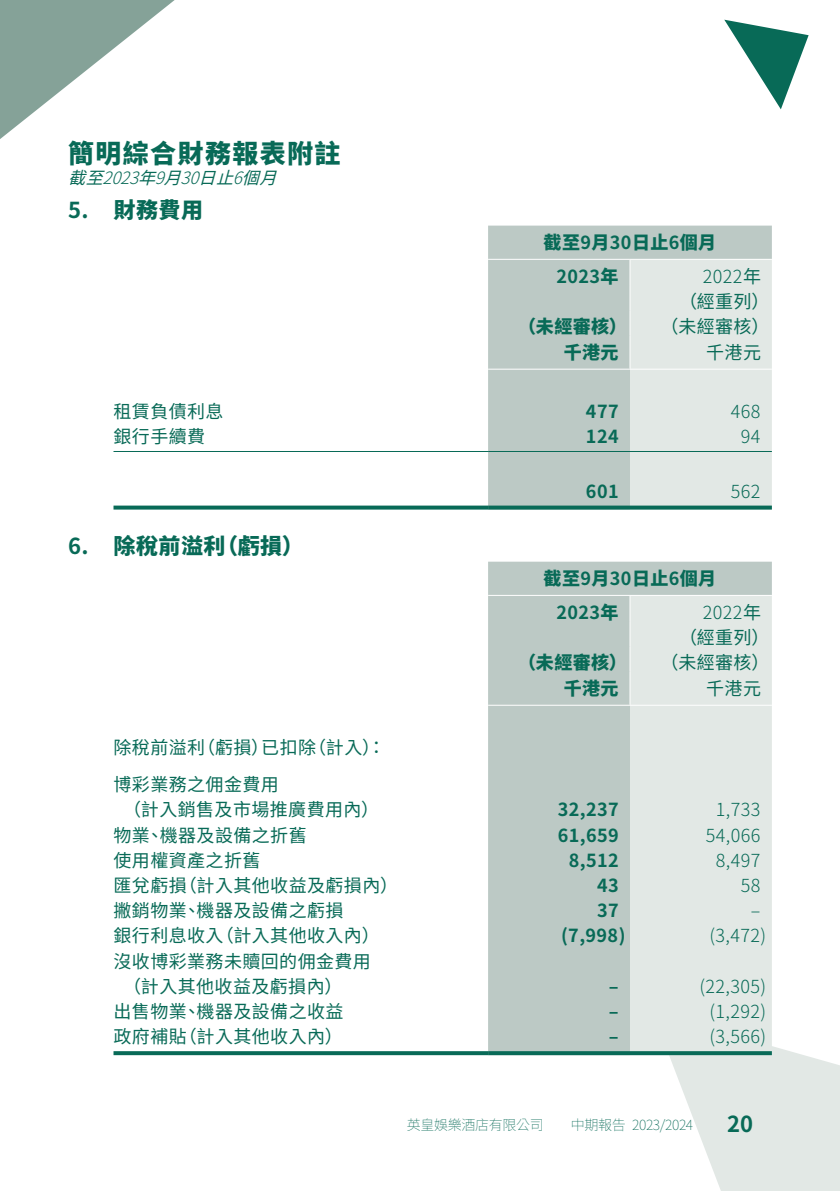
<style>
.page{position:relative;width:840px;height:1191px;background:#fff}
.page>*{position:absolute;margin:0;border:0;box-sizing:border-box;transform-origin:0 0}
.t1{font:900 26px "Noto Sans CJ Ktc";letter-spacing:.05em;color:#086a57}
.t2{font:900 22px "Noto Sans CJ Ktc";letter-spacing:.025em;color:#086a57}
.t3{font:700 22px "Noto Sans CJ Ktc";color:#086a57}
.t4{font:18px/25.2px "Noto Sans CJ Ktc";letter-spacing:.02em;color:#086a57;text-align:right}
.t5{font:300 18px "Noto Sans CJ Ktc";letter-spacing:.02em;color:#086a57}
.t6{font:900 18px/34.2px "Noto Sans CJ Ktc";letter-spacing:.025em;color:#086a57}
.t7{font:700 18px "Noto Sans CJ Ktc";letter-spacing:.025em;color:#086a57}
.t8{font:italic 300 17px "Noto Sans CJ Ktc";color:#086a57}
.t9{font:italic 17px "Noto Sans CJ Ktc";color:#086a57}
.t10{font:100 14px "Noto Sans CJ Ktc";letter-spacing:-.025em;color:#086a57}
.s1{font-weight:400}
.s2{font-weight:700}
.s3{font-weight:300}
.s4{font-weight:900}
</style>
<div class="page">
<svg style="left:652px;top:1012px;width:187px;height:179px"></svg>
<svg style="left:0;top:0;width:175px;height:139px"></svg>
<svg style="left:724px;top:20px;width:84px;height:89px"></svg>
<div style="left:488px;top:226px;width:283px;height:279px;background:#bcc9c5"></div>
<hr style="left:488px;top:259px;width:141px;height:1px;background:#fff">
<hr style="left:488px;top:369px;width:141px;height:1px;background:#fff">
<div style="left:629px;top:259px;width:142px;height:246px;background:#e2e8e5"></div>
<hr style="left:629px;top:335px;width:1px;height:34px;background:#fff">
<hr style="left:113px;top:451px;width:375px;height:1px;background:#086a57">
<hr style="left:488px;top:451px;width:141px;height:1px;background:#086a57">
<hr style="left:629px;top:451px;width:142px;height:1px;background:#086a57">
<svg style="left:113px;top:505px;width:375px;height:4px"></svg>
<svg style="left:488px;top:505px;width:141px;height:4px"></svg>
<svg style="left:629px;top:505px;width:142px;height:4px"></svg>
<div style="left:488px;top:561px;width:283px;height:490px;background:#bcc9c5"></div>
<div style="left:629px;top:596px;width:142px;height:455px;background:#e2e8e5"></div>
<hr style="left:488px;top:595px;width:141px;height:1px;background:#fff">
<hr style="left:629px;top:595px;width:142px;height:1px;background:#fff">
<hr style="left:488px;top:704px;width:141px;height:1px;background:#fff">
<hr style="left:629px;top:704px;width:142px;height:1px;background:#fff">
<svg style="left:629px;top:596px;width:1px;height:75px"></svg>
<hr style="left:629px;top:671px;width:1px;height:33px;background:#fff">
<svg style="left:113px;top:1051px;width:375px;height:4px"></svg>
<svg style="left:488px;top:1051px;width:141px;height:4px"></svg>
<svg style="left:629px;top:1051px;width:142px;height:4px"></svg>
<h1 class="t1" style="left:68px;top:139px;width:274px">簡明綜合財務報表附註</h1>
<p class="t9" style="left:241px;top:169px;width:49px">個月</p>
<p class="t9" style="left:138px;top:169px;width:32px">年</p>
<p class="t9" style="left:68px;top:169px;width:49px">截至</p>
<p class="t8" style="left:102px;top:169px;width:145px">2023 <span class="s1">月</span>9 <span class="s1">日止</span></p>
<p class="t8" style="left:180px;top:169px;width:32px">30</p>
<p class="t8" style="left:233px;top:169px;width:24px">6</p>
<p class="t3" style="left:68px;top:197px;width:22px">5.</p>
<p class="t2" style="left:113px;top:197px;width:91px">財務費用</p>
<p class="t4" style="left:113px;top:399px;width:111px">租賃負債利息</p>
<p class="t4" style="left:113px;top:424px;width:93px">銀行手續費</p>
<p class="t3" style="left:68px;top:533px;width:22px">6.</p>
<p class="t2" style="left:113px;top:533px;width:114px">除稅前溢利</p>
<p class="t2" style="left:216px;top:533px;width:89px">（虧損(</p>
<p class="t4" style="left:197px;top:735px;width:73px">（虧損）</p>
<p class="t4" style="left:308px;top:735px;width:79px">（計入：(</p>
<p class="t4" style="left:113px;top:729px;width:167px;line-height:37.2px;text-align:left">除稅前溢利<br>博彩業務之佣金費用</p>
<p class="t4" style="left:261px;top:735px;width:56px">已扣除</p>
<p class="t4" style="left:123px;top:797px;width:257px">（計入銷售及市場推廣費用內(</p>
<p class="t4" style="left:160px;top:823px;width:148px">機器及設備之折舊</p>
<p class="t4" style="left:113px;top:823px;width:38px">物業</p>
<p class="t4" style="left:146px;top:823px;width:19px">、</p>
<p class="t4" style="left:113px;top:848px;width:148px">使用權資產之折舊</p>
<p class="t4" style="left:179px;top:873px;width:221px">（計入其他收益及虧損內(</p>
<p class="t4" style="left:113px;top:873px;width:75px">匯兌虧損</p>
<p class="t4" style="left:196px;top:898px;width:148px">機器及設備之虧損</p>
<p class="t4" style="left:113px;top:898px;width:75px">撇銷物業</p>
<p class="t4" style="left:182px;top:898px;width:19px">、</p>
<p class="t4" style="left:215px;top:923px;width:165px">（計入其他收入內(</p>
<p class="t4" style="left:113px;top:923px;width:259px;text-align:left">銀行利息收入<br>沒收博彩業務未贖回的佣金費用</p>
<p class="t4" style="left:123px;top:974px;width:221px">（計入其他收益及虧損內(</p>
<p class="t4" style="left:196px;top:999px;width:148px">機器及設備之收益</p>
<p class="t4" style="left:113px;top:999px;width:75px">出售物業</p>
<p class="t4" style="left:182px;top:999px;width:19px">、</p>
<p class="t4" style="left:179px;top:1024px;width:165px">（計入其他收入內(</p>
<p class="t4" style="left:113px;top:1024px;width:75px">政府補貼</p>
<p class="t6" style="left:702px;top:225px;width:60px;text-indent:-159px">截至<span class="s2">9</span>月<span class="s2">30</span>日止<span class="s2">6</span>個月<br><span class="s3">2022</span><span class="s1">年</span></p>
<p class="t7" style="left:556px;top:266px;width:64px">2023<span class="s4">年</span></p>
<p class="t6" style="left:518px;top:310px;width:110px">（未經審核）</p>
<p class="t4" style="left:660px;top:289px;width:110px">（經重列(（未經審核(</p>
<p class="t6" style="left:563px;top:335px;width:56px">千港元</p>
<p class="t4" style="left:705px;top:340px;width:56px">千港元</p>
<p class="t7" style="left:585px;top:401px;width:34px">477</p>
<p class="t5" style="left:730px;top:401px;width:31px">468</p>
<p class="t7" style="left:585px;top:426px;width:34px">124</p>
<p class="t5" style="left:740px;top:426px;width:21px">94</p>
<p class="t7" style="left:585px;top:481px;width:34px">601</p>
<p class="t5" style="left:730px;top:481px;width:31px">562</p>
<p class="t6" style="left:702px;top:561px;width:60px;text-indent:-159px">截至<span class="s2">9</span>月<span class="s2">30</span>日止<span class="s2">6</span>個月<br><span class="s3">2022</span><span class="s1">年</span></p>
<p class="t7" style="left:556px;top:602px;width:64px">2023<span class="s4">年</span></p>
<p class="t6" style="left:518px;top:646px;width:110px">（未經審核）</p>
<p class="t6" style="left:563px;top:671px;width:56px">千港元</p>
<p class="t7" style="left:557px;top:799px;width:62px">32,237</p>
<p class="t7" style="left:557px;top:825px;width:62px">61,659</p>
<p class="t7" style="left:568px;top:850px;width:51px">8,512</p>
<p class="t7" style="left:596px;top:875px;width:23px">43</p>
<p class="t7" style="left:596px;top:900px;width:23px">37</p>
<p class="t7" style="left:560px;top:925px;width:66px">)7,998(</p>
<p class="t7" style="left:608px;top:976px;width:11px">‒</p>
<p class="t7" style="left:608px;top:1001px;width:11px">‒</p>
<p class="t7" style="left:608px;top:1026px;width:11px">‒</p>
<p class="t4" style="left:660px;top:625px;width:110px">（經重列(（未經審核(</p>
<p class="t4" style="left:705px;top:676px;width:56px">千港元</p>
<p class="t5" style="left:715px;top:799px;width:46px">1,733</p>
<p class="t5" style="left:705px;top:825px;width:56px">54,066</p>
<p class="t5" style="left:715px;top:850px;width:46px">8,497</p>
<p class="t5" style="left:740px;top:875px;width:21px">58</p>
<p class="t5" style="left:750px;top:900px;width:11px">‒</p>
<p class="t5" style="left:709px;top:925px;width:58px">)3,472(</p>
<p class="t5" style="left:699px;top:976px;width:68px">)22,305(</p>
<p class="t5" style="left:709px;top:1001px;width:58px">)1,292(</p>
<p class="t5" style="left:709px;top:1026px;width:58px">)3,566(</p>
<p class="t10" style="left:406px;top:1116px;width:138px">英皇娛樂酒店有限公司</p>
<p class="t10" style="left:570px;top:1116px;width:56px">中期報告</p>
<p class="t10" style="left:631px;top:1116px;width:63px">2023/2024</p>
<p class="t3" style="left:726px;top:1112px;width:27px">20</p>
</div>
